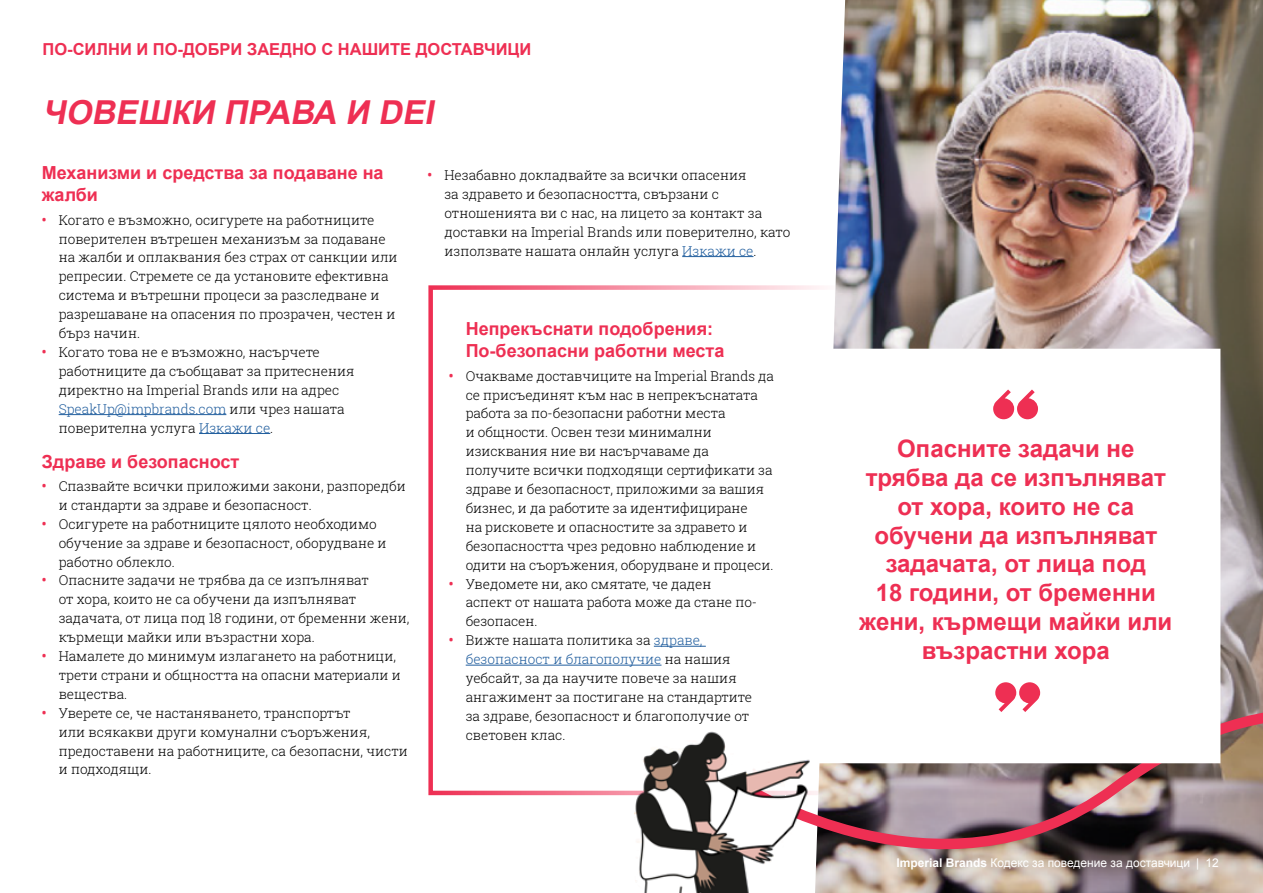
<style>
.page{position:relative;width:1263px;height:893px;background:#fff}
.page>*{position:absolute;margin:0;border:0;box-sizing:border-box;transform-origin:0 0}
.t1{font:italic 700 33px "Arial";color:#ee2f53}
.t2{font:700 24px/28.8px "Arial";color:#ee2f53;text-align:center}
.t3{font:700 18px/22.5px "Arial";color:#ee2f53}
.t4{font:700 16.5px "Arial";color:#ee2f53}
.t5{font:300 13.5px/18.9px "Roboto Slab";color:#000}
.t6{font:12px "Arial";color:#fff}
.s1{font-weight:700;color:#ee2f53}
.s2{color:#215e9e}
.s3{font-weight:700}
</style>
<div class="page">
<div style="left:428px;top:285px;width:411px;height:510px;border:4px solid #ee2f53"></div>
<img style="left:815px;top:0;width:448px;height:893px">
<hr style="left:59px;top:414px;width:167px;height:1px;background:#215e9e">
<hr style="left:199px;top:433px;width:71px;height:1px;background:#215e9e">
<hr style="left:682px;top:256px;width:71px;height:1px;background:#215e9e">
<hr style="left:654px;top:646px;width:52px;height:1px;background:#215e9e">
<hr style="left:466px;top:665px;width:195px;height:1px;background:#215e9e">
<img style="left:810px;top:698px;width:453px;height:153px">
<img style="left:635px;top:731px;width:175px;height:162px">
<div style="left:813px;top:349px;width:407px;height:414px;background:#fff"></div>
<svg style="left:995px;top:682px;width:45px;height:30px"></svg>
<svg style="left:993px;top:389px;width:45px;height:30px"></svg>
<p class="t4" style="left:43px;top:38px;width:490px">ПО-СИЛНИ И ПО-ДОБРИ ЗАЕДНО С НАШИТЕ ДОСТАВЧИЦИ</p>
<h1 class="t1" style="left:43px;top:90px;width:400px">ЧОВЕШКИ ПРАВА И DEI</h1>
<h3 class="t3" style="left:42px;top:162px;width:343px">Механизми и средства за подаване на жалби</h3>
<p class="t5" style="left:59px;top:210px;width:340px;text-indent:-17px"><span class="s1">•</span> Когато е възможно, осигурете на работниците поверителен вътрешен механизъм за подаване на жалби и оплаквания без страх от санкции или репресии. Стремете се да установите ефективна система и вътрешни процеси за разследване и разрешаване на опасения по прозрачен, честен и бърз начин.</p>
<p class="t5" style="left:59px;top:342px;width:297px;text-indent:-17px"><span class="s1">•</span> Когато това не е възможно, насърчете работниците да съобщават за притеснения директно на Imperial Brands или на адрес <span class="s2">SpeakUp@impbrands.com</span> или чрез нашата поверителна услуга <span class="s2">Изкажи се</span>.</p>
<h3 class="t3" style="left:42px;top:451px;width:199px">Здраве и безопасност</h3>
<p class="t5" style="left:59px;top:476px;width:349px;text-indent:-17px"><span class="s1">•</span> Спазвайте всички приложими закони, разпоредби и стандарти за здраве и безопасност.</p>
<p class="t5" style="left:59px;top:514px;width:329px;text-indent:-17px"><span class="s1">•</span> Осигурете на работниците цялото необходимо обучение за здраве и безопасност, оборудване и работно облекло.</p>
<p class="t5" style="left:59px;top:571px;width:352px;text-indent:-17px"><span class="s1">•</span> Опасните задачи не трябва да се изпълняват<br>от хора, които не са обучени да изпълняват задачата, от лица под 18 години, от бременни жени, кърмещи майки или възрастни хора.</p>
<p class="t5" style="left:59px;top:646px;width:344px;text-indent:-17px"><span class="s1">•</span> Намалете до минимум излагането на работници, трети страни и общността на опасни материали и вещества.</p>
<p class="t5" style="left:59px;top:703px;width:351px;text-indent:-17px"><span class="s1">•</span> Уверете се, че настаняването, транспортът<br>или всякакви други комунални съоръжения, предоставени на работниците, са безопасни, чисти и подходящи.</p>
<p class="t5" style="left:444px;top:165px;width:347px;text-indent:-17px"><span class="s1">•</span> Незабавно докладвайте за всички опасения<br>за здравето и безопасността, свързани с отношенията ви с нас, на лицето за контакт за доставки на Imperial Brands или поверително, като използвате нашата онлайн услуга <span class="s2">Изкажи се</span>.</p>
<h3 class="t3" style="left:466px;top:318px;width:260px">Непрекъснати подобрения:<br>По-безопасни работни места</h3>
<p class="t5" style="left:466px;top:366px;width:310px;text-indent:-17px"><span class="s1">•</span> Очакваме доставчиците на Imperial Brands да се присъединят към нас в непрекъснатата работа за по-безопасни работни места<br>и общности. Освен тези минимални изисквания ние ви насърчаваме да получите всички подходящи сертификати за здраве и безопасност, приложими за вашия бизнес, и да работите за идентифициране<br>на рисковете и опасностите за здравето и безопасността чрез редовно наблюдение и одити на съоръжения, оборудване и процеси.</p>
<p class="t5" style="left:466px;top:574px;width:293px;text-indent:-17px"><span class="s1">•</span> Уведомете ни, ако смятате, че даден аспект от нашата работа може да стане по&shy;безопасен.</p>
<p class="t5" style="left:466px;top:630px;width:288px;text-indent:-17px"><span class="s1">•</span> Вижте нашата политика за <span class="s2">здраве, безопасност и благополучие</span> на нашия уебсайт, за да научите повече за нашия ангажимент за постигане на стандартите за здраве, безопасност и благополучие от световен клас.</p>
<h2 class="t2" style="left:859px;top:435px;width:314px">Опасните задачи не трябва да се изпълняват от хора, които не са обучени да изпълняват задачата, от лица под<br>18 години, от бременни жени, кърмещи майки или възрастни хора</h2>
<p class="t6" style="left:896px;top:855px;width:324px"><span class="s3">Imperial Brands</span> Кодекс за поведение за доставчици | 12</p>
</div>
